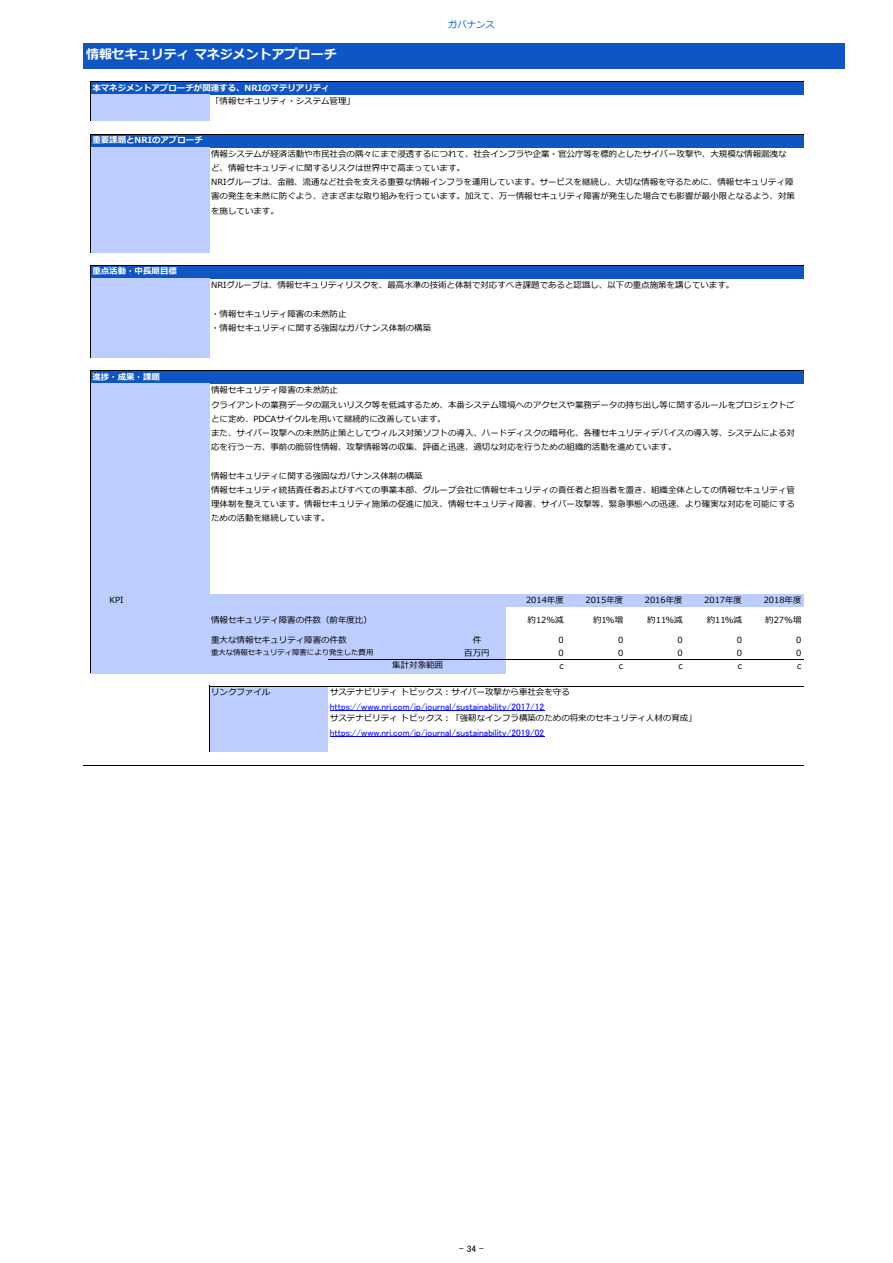
<style>
.page{position:relative;width:893px;height:1263px;background:#fff}
.page>*{position:absolute;margin:0;border:0;box-sizing:border-box;transform-origin:0 0}
.t1{font:700 12.9px "Meiryo";color:#fff}
.t2{font:9.3px "MS P Gothic";color:#00f}
.t3{font:9.3px "Meiryo";color:#005fde}
.t4{font:9.3px "MS P Gothic";color:#000}
.t5{font:8.4px/14.2px "Meiryo";color:#000}
.t6{font:700 8.4px "Meiryo";color:#fff}
.t7{font:7.35px "Meiryo";color:#000}
</style>
<div class="page">
<div style="left:83px;top:43px;width:761px;height:26px;background:#0f55c3"></div>
<div style="left:90px;top:82px;width:713px;height:13px;background:#0f55c3"></div>
<div style="left:90px;top:95px;width:119px;height:13px;background:#becdff"></div>
<div style="left:90px;top:108px;width:119px;height:13px;background:#becdff"></div>
<div style="left:90px;top:134px;width:713px;height:13px;background:#0f55c3"></div>
<div style="left:90px;top:147px;width:119px;height:14px;background:#becdff"></div>
<div style="left:90px;top:160px;width:119px;height:14px;background:#becdff"></div>
<div style="left:90px;top:174px;width:119px;height:13px;background:#becdff"></div>
<div style="left:90px;top:187px;width:119px;height:13px;background:#becdff"></div>
<div style="left:90px;top:200px;width:119px;height:13px;background:#becdff"></div>
<div style="left:90px;top:213px;width:119px;height:13px;background:#becdff"></div>
<div style="left:90px;top:226px;width:119px;height:13px;background:#becdff"></div>
<div style="left:90px;top:239px;width:119px;height:14px;background:#becdff"></div>
<div style="left:90px;top:266px;width:713px;height:13px;background:#0f55c3"></div>
<div style="left:90px;top:279px;width:119px;height:13px;background:#becdff"></div>
<div style="left:90px;top:292px;width:119px;height:13px;background:#becdff"></div>
<div style="left:90px;top:305px;width:119px;height:13px;background:#becdff"></div>
<div style="left:90px;top:318px;width:119px;height:13px;background:#becdff"></div>
<div style="left:90px;top:331px;width:119px;height:14px;background:#becdff"></div>
<div style="left:90px;top:344px;width:119px;height:14px;background:#becdff"></div>
<div style="left:90px;top:371px;width:713px;height:13px;background:#0f55c3"></div>
<div style="left:90px;top:384px;width:119px;height:13px;background:#becdff"></div>
<div style="left:90px;top:397px;width:119px;height:13px;background:#becdff"></div>
<div style="left:90px;top:410px;width:119px;height:13px;background:#becdff"></div>
<div style="left:90px;top:423px;width:119px;height:13px;background:#becdff"></div>
<div style="left:90px;top:436px;width:119px;height:14px;background:#becdff"></div>
<div style="left:90px;top:449px;width:119px;height:14px;background:#becdff"></div>
<div style="left:90px;top:463px;width:119px;height:13px;background:#becdff"></div>
<div style="left:90px;top:476px;width:119px;height:13px;background:#becdff"></div>
<div style="left:90px;top:489px;width:119px;height:13px;background:#becdff"></div>
<div style="left:90px;top:502px;width:119px;height:13px;background:#becdff"></div>
<div style="left:90px;top:515px;width:119px;height:13px;background:#becdff"></div>
<div style="left:90px;top:528px;width:119px;height:14px;background:#becdff"></div>
<div style="left:90px;top:541px;width:119px;height:14px;background:#becdff"></div>
<div style="left:90px;top:555px;width:119px;height:13px;background:#becdff"></div>
<div style="left:90px;top:568px;width:119px;height:13px;background:#becdff"></div>
<div style="left:90px;top:581px;width:119px;height:13px;background:#becdff"></div>
<div style="left:90px;top:594px;width:713px;height:13px;background:#becdff"></div>
<div style="left:90px;top:607px;width:416px;height:27px;background:#becdff"></div>
<div style="left:90px;top:634px;width:416px;height:13px;background:#becdff"></div>
<div style="left:90px;top:647px;width:416px;height:13px;background:#becdff"></div>
<div style="left:90px;top:660px;width:416px;height:13px;background:#becdff"></div>
<div style="left:209px;top:686px;width:119px;height:13px;background:#becdff"></div>
<div style="left:209px;top:699px;width:119px;height:14px;background:#becdff"></div>
<div style="left:209px;top:712px;width:119px;height:14px;background:#becdff"></div>
<div style="left:209px;top:726px;width:119px;height:13px;background:#becdff"></div>
<div style="left:209px;top:739px;width:119px;height:13px;background:#becdff"></div>
<hr style="left:330px;top:710px;width:214px;height:1px;background:#00f">
<hr style="left:330px;top:736px;width:214px;height:1px;background:#00f">
<hr style="left:90px;top:81px;width:1px;height:40px;background:#000">
<hr style="left:90px;top:134px;width:1px;height:119px;background:#000">
<hr style="left:90px;top:265px;width:1px;height:93px;background:#000">
<hr style="left:90px;top:370px;width:1px;height:303px;background:#000">
<hr style="left:209px;top:686px;width:1px;height:66px;background:#000">
<hr style="left:91px;top:81px;width:712px;height:1px;background:#000">
<hr style="left:91px;top:134px;width:712px;height:1px;background:#000">
<hr style="left:91px;top:265px;width:712px;height:1px;background:#000">
<hr style="left:91px;top:370px;width:712px;height:1px;background:#000">
<hr style="left:328px;top:660px;width:475px;height:1px;background:#000">
<hr style="left:210px;top:686px;width:593px;height:1px;background:#000">
<hr style="left:83px;top:765px;width:720px;height:1px;background:#000">
<h1 class="t1" style="left:86px;top:46px;width:252px">情報セキュリティ マネジメントアプローチ</h1>
<p class="t6" style="left:92px;top:82px;width:239px">本マネジメントアプローチが関連する、NRIのマテリアリティ</p>
<p class="t6" style="left:92px;top:134px;width:112px">重要課題とNRIのアプローチ</p>
<p class="t5" style="left:211px;top:94px;width:145px">「情報セキュリティ・システム管理」</p>
<p class="t3" style="left:448px;top:18px;width:48px">ガバナンス</p>
<p class="t6" style="left:92px;top:266px;width:86px">重点活動・中⻑期⽬標</p>
<p class="t6" style="left:92px;top:371px;width:69px">進捗・成果・課題</p>
<p class="t5" style="left:211px;top:147px;width:585px">情報システムが経済活動や市⺠社会の隅々にまで浸透するにつれて、社会インフラや企業・官公庁等を標的としたサイバー攻撃や、⼤規模な情報漏洩など、情報セキュリティに関するリスクは世界中で⾼まっています。<br>NRIグループは、⾦融、流通など社会を⽀える重要な情報インフラを運⽤しています。サービスを継続し、⼤切な情報を守るために、情報セキュリティ障害の発⽣を未然に防ぐよう、さまざまな取り組みを⾏っています。加えて、万⼀情報セキュリティ障害が発⽣した場合でも影響が最⼩限となるよう、対策を施しています。</p>
<p class="t5" style="left:211px;top:278px;width:525px">NRIグループは、情報セキュリティリスクを、最⾼⽔準の技術と体制で対応すべき課題であると認識し、以下の重点施策を講じています。</p>
<p class="t5" style="left:211px;top:307px;width:221px">・情報セキュリティ障害の未然防⽌<br>・情報セキュリティに関する強固なガバナンス体制の構築</p>
<p class="t5" style="left:211px;top:384px;width:585px">情報セキュリティ障害の未然防⽌<br>クライアントの業務データの漏えいリスク等を低減するため、本番システム環境へのアクセスや業務データの持ち出し等に関するルールをプロジェクトごとに定め、PDCAサイクルを⽤いて継続的に改善しています。<br>また、サイバー攻撃への未然防⽌策としてウィルス対策ソフトの導⼊、ハードディスクの暗号化、各種セキュリティデバイスの導⼊等、システムによる対応を⾏う⼀⽅、事前の脆弱性情報、攻撃情報等の収集、評価と迅速、適切な対応を⾏うための組織的活動を進めています。</p>
<p class="t5" style="left:211px;top:469px;width:585px">情報セキュリティに関する強固なガバナンス体制の構築<br>情報セキュリティ統括責任者およびすべての事業本部、グループ会社に情報セキュリティの責任者と担当者を置き、組織全体としての情報セキュリティ管理体制を整えています。情報セキュリティ施策の促進に加え、情報セキュリティ障害、サイバー攻撃等、緊急事態への迅速、より確実な対応を可能にするための活動を継続しています。</p>
<p class="t5" style="left:110px;top:593px;width:16px">KPI</p>
<p class="t5" style="left:526px;top:593px;width:39px">2014年度</p>
<p class="t5" style="left:585px;top:593px;width:39px">2015年度</p>
<p class="t5" style="left:645px;top:593px;width:39px">2016年度</p>
<p class="t5" style="left:704px;top:593px;width:39px">2017年度</p>
<p class="t5" style="left:764px;top:593px;width:39px">2018年度</p>
<p class="t5" style="left:211px;top:613px;width:162px">情報セキュリティ障害の件数（前年度⽐）</p>
<p class="t5" style="left:527px;top:613px;width:38px">約12%減</p>
<p class="t5" style="left:593px;top:613px;width:32px">約1%増</p>
<p class="t5" style="left:647px;top:613px;width:37px">約11%減</p>
<p class="t5" style="left:707px;top:613px;width:37px">約11%減</p>
<p class="t5" style="left:765px;top:613px;width:38px">約27%増</p>
<p class="t5" style="left:211px;top:633px;width:137px">重⼤な情報セキュリティ障害の件数</p>
<p class="t5" style="left:473px;top:633px;width:10px">件</p>
<p class="t5" style="left:559px;top:633px;width:7px">0</p>
<p class="t5" style="left:618px;top:633px;width:7px">0</p>
<p class="t5" style="left:677px;top:633px;width:7px">0</p>
<p class="t5" style="left:737px;top:633px;width:7px">0</p>
<p class="t5" style="left:796px;top:633px;width:7px">0</p>
<p class="t5" style="left:464px;top:646px;width:27px">百万円</p>
<p class="t5" style="left:559px;top:646px;width:7px">0</p>
<p class="t5" style="left:618px;top:646px;width:7px">0</p>
<p class="t5" style="left:677px;top:646px;width:7px">0</p>
<p class="t5" style="left:737px;top:646px;width:7px">0</p>
<p class="t5" style="left:796px;top:646px;width:7px">0</p>
<p class="t5" style="left:559px;top:659px;width:6px">c</p>
<p class="t5" style="left:619px;top:659px;width:6px">c</p>
<p class="t5" style="left:678px;top:659px;width:6px">c</p>
<p class="t5" style="left:738px;top:659px;width:6px">c</p>
<p class="t5" style="left:797px;top:659px;width:6px">c</p>
<p class="t5" style="left:211px;top:685px;width:61px">リンクファイル</p>
<p class="t5" style="left:330px;top:685px;width:241px">サステナビリティ トピックス︓サイバー攻撃から⾞社会を守る</p>
<p class="t2" style="left:330px;top:702px;width:216px">https://www.nri.com/jp/journal/sustainability/2017/12</p>
<p class="t5" style="left:330px;top:712px;width:368px">サステナビリティ トピックス︓「強靭なインフラ構築のための将来のセキュリティ⼈材の育成」</p>
<p class="t2" style="left:330px;top:728px;width:216px">https://www.nri.com/jp/journal/sustainability/2019/02</p>
<p class="t7" style="left:211px;top:647px;width:164px">重⼤な情報セキュリティ障害により発⽣した費⽤</p>
<p class="t5" style="left:392px;top:659px;width:52px">集計対象範囲</p>
<p class="t4" style="left:459px;top:1244px;width:26px">- 34 -</p>
</div>
